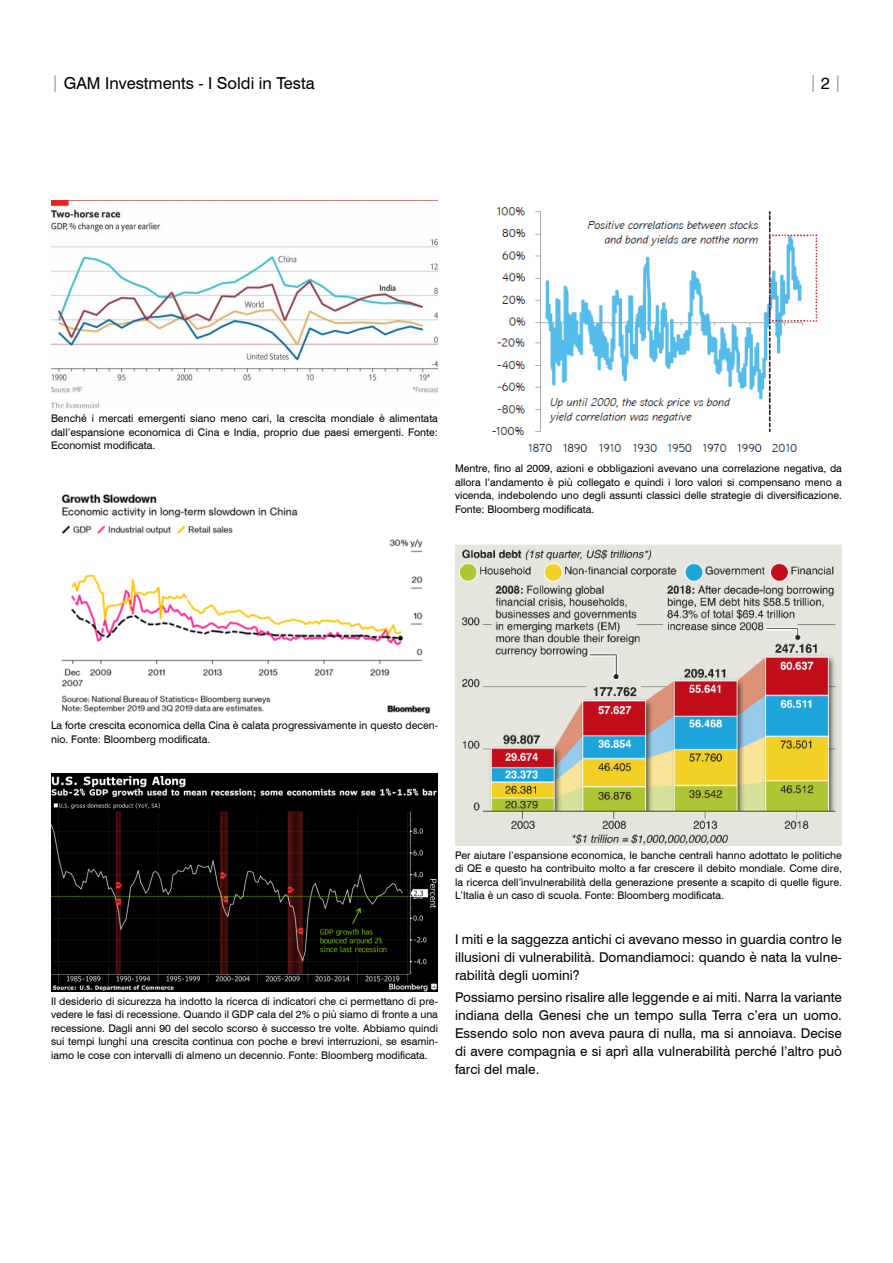
<style>
.page{position:relative;width:893px;height:1263px;background:#fff}
.page>*{position:absolute;margin:0;border:0;box-sizing:border-box;transform-origin:0 0}
.t1{font:16.5px "Swiss 721 BT";color:#000}
.t2{font:16.5px "Swiss 721 BT";color:#a69887}
.DISCLAIMER{font:13.5px/18px "Swiss 721 BT";color:#000;text-align:justify}
.DISCLAIMER-2{font:10.5px/13.5px "Swiss 721 BT";color:#000;text-align:justify}
.s1{color:#a69887}
.s2{color:#000}
</style>
<div class="page">
<img style="left:51px;top:200px;width:386px;height:209px">
<img style="left:61px;top:494px;width:370px;height:220px">
<img style="left:51px;top:774px;width:386px;height:217px">
<img style="left:491px;top:207px;width:327px;height:245px">
<img style="left:455px;top:544px;width:386px;height:301px">
<h1 class="t1" style="left:51px;top:73px;width:265px"><span class="s1">|</span> GAM Investments - I Soldi in Testa</h1>
<h1 class="t2" style="left:809px;top:72px;width:34px">| <span class="s2">2</span> |</h1>
<p class="DISCLAIMER-2" style="left:51px;top:412px;width:388px">Benché i mercati emergenti siano meno cari, la crescita mondiale è alimentata dall’espansione economica di Cina e India, proprio due paesi emergenti. Fonte:<br>Economist modificata.</p>
<p class="DISCLAIMER-2" style="left:455px;top:462px;width:388px">Mentre, fino al 2009, azioni e obbligazioni avevano una correlazione negativa, da allora l’andamento è più collegato e quindi i loro valori si compensano meno a vicenda, indebolendo uno degli assunti classici delle strategie di diversificazione.<br>Fonte: Bloomberg modificata.</p>
<p class="DISCLAIMER-2" style="left:51px;top:719px;width:388px">La forte crescita economica della Cina è calata progressivamente in questo decen&shy;nio. Fonte: Bloomberg modificata.</p>
<p class="DISCLAIMER-2" style="left:51px;top:994px;width:388px">Il desiderio di sicurezza ha indotto la ricerca di indicatori che ci permettano di pre&shy;vedere le fasi di recessione. Quando il GDP cala del 2% o più siamo di fronte a una recessione. Dagli anni 90 del secolo scorso è successo tre volte. Abbiamo quindi sui tempi lunghi una crescita continua con poche e brevi interruzioni, se esamin&shy;iamo le cose con intervalli di almeno un decennio. Fonte: Bloomberg modificata.</p>
<p class="DISCLAIMER-2" style="left:455px;top:848px;width:388px">Per aiutare l’espansione economica, le banche centrali hanno adottato le politiche di QE e questo ha contribuito molto a far crescere il debito mondiale. Come dire, la ricerca dell’invulnerabilità della generazione presente a scapito di quelle figure.<br>L’Italia è un caso di scuola. Fonte: Bloomberg modificata.</p>
<p class="DISCLAIMER" style="left:455px;top:930px;width:388px">I miti e la saggezza antichi ci avevano messo in guardia contro le illusioni di vulnerabilità. Domandiamoci: quando è nata la vulne&shy;rabilità degli uomini?</p>
<p class="DISCLAIMER" style="left:455px;top:988px;width:388px">Possiamo persino risalire alle leggende e ai miti. Narra la variante indiana della Genesi che un tempo sulla Terra c’era un uomo.<br>Essendo solo non aveva paura di nulla, ma si annoiava. Decise di avere compagnia e si aprì alla vulnerabilità perché l’altro può farci del male.</p>
</div>
